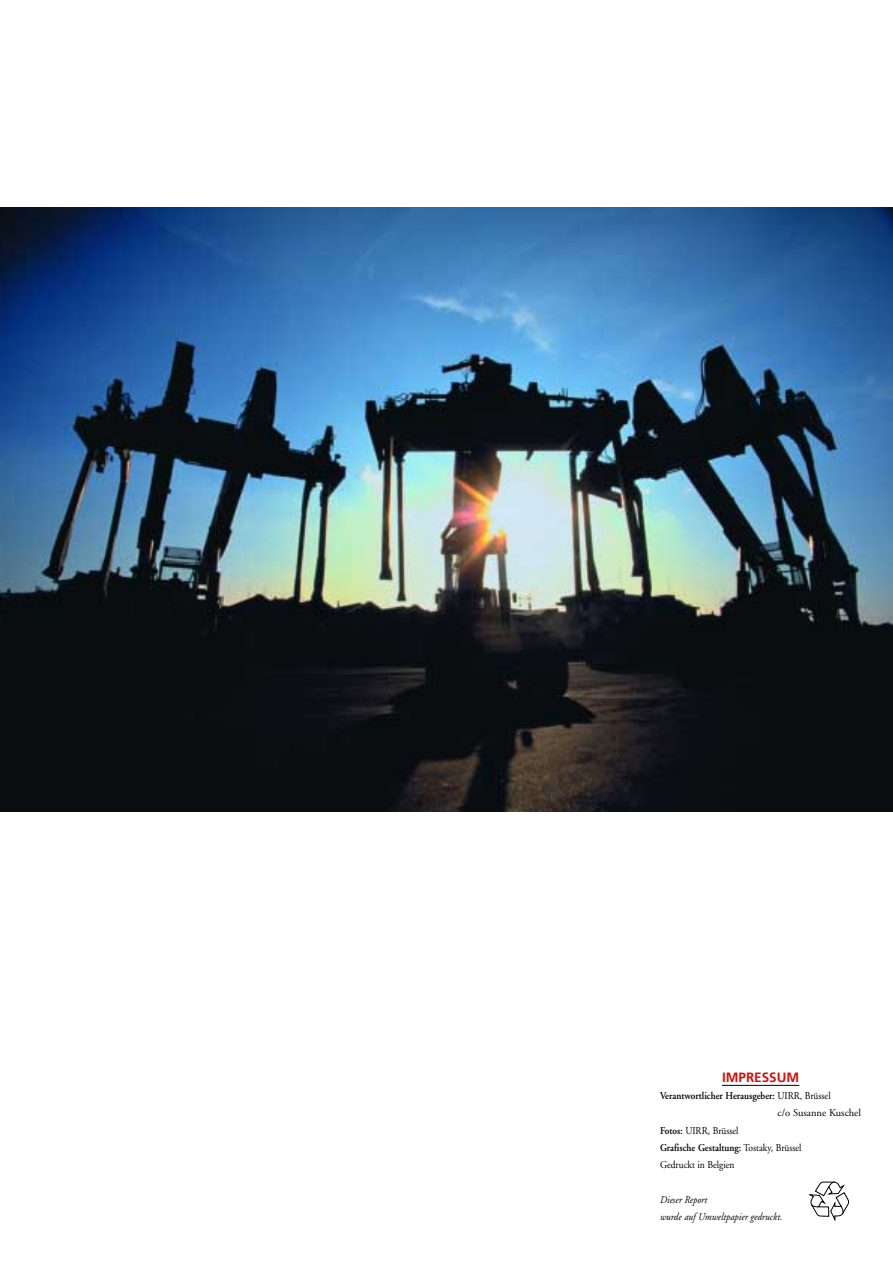
<style>
.page{position:relative;width:893px;height:1262px;background:#fff}
.page>*{position:absolute;margin:0;border:0;box-sizing:border-box;transform-origin:0 0}
.t1{font:700 13.5px "Frutiger";color:#cc140b}
.t2{font:600 10.5px "Adobe Garamond";color:#000;scale:.9 1}
.t3{font:italic 10.5px/17.2px "Adobe Garamond";color:#000;scale:.9 1}
.t4{font:10.5px "Adobe Garamond";color:#000;scale:.9 1}
.t5{font:10.5px "Adobe Garamond";color:#000}
.s1{font-weight:400}
.s2{font-weight:600}
</style>
<div class="page">
<img style="left:0;top:207px;width:892px;height:604px">
<hr style="left:722px;top:1085px;width:77px;height:1px;background:#000">
<svg style="left:808px;top:1181px;width:42px;height:41px"></svg>
<p class="t1" style="left:722px;top:1071px;width:79px">IMPRESSUM</p>
<p class="t2" style="left:660px;top:1091px;width:191px">Verantwortlicher Herausgeber: <span class="s1">UIRR, Brüssel</span></p>
<p class="t5" style="left:777px;top:1108px;width:85px">c/o Susanne Kuschel</p>
<p class="t4" style="left:660px;top:1126px;width:89px"><span class="s2">Fotos:</span> UIRR, Brüssel</p>
<p class="t2" style="left:660px;top:1143px;width:159px">Grafische Gestaltung: <span class="s1">Tostaky, Brüssel</span></p>
<p class="t4" style="left:660px;top:1160px;width:84px">Gedruckt in Belgien</p>
<p class="t3" style="left:660px;top:1191px;width:137px">Dieser Report<br>wurde auf Umweltpapier gedruckt.</p>
</div>
